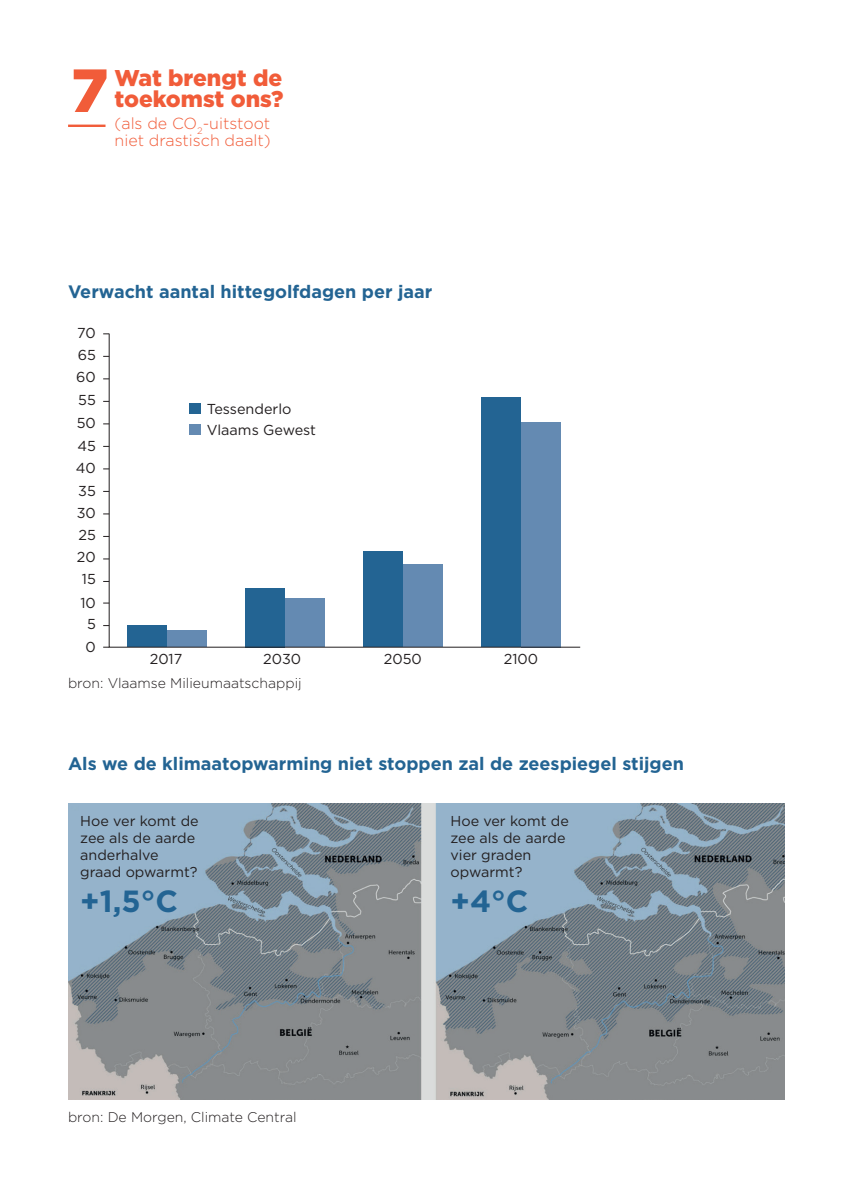
<style>
.page{position:relative;width:851px;height:1191px;background:#fff}
.page>*{position:absolute;margin:0;border:0;box-sizing:border-box;transform-origin:0 0}
.t1{font:900 60.8px "Gotham";color:#f15c39}
.t2{font:700 30.6px "Gotham";color:#236493}
.t3{font:900 22.8px/21.6px "Gotham";color:#f15c39}
.t4{font:700 18px "Gotham";color:#236493}
.t5{font:300 16px/17.6px "Gotham";color:#f15c39}
.t6{font:14.4px/22.4px "Gotham";color:#231f20}
.t7{font:300 14px "Gotham";color:#231f20}
</style>
<div class="page">
<hr style="left:68px;top:125px;width:37px;height:2px;background:#f15c39">
<svg style="left:109px;top:333px;width:471px;height:314px"></svg>
<img style="left:68px;top:803px;width:716px;height:296px">
<h1 class="t1" style="left:71px;top:49px;width:39px">7</h1>
<h3 class="t3" style="left:115px;top:66px;width:170px">Wat brengt de toekomst ons?</h3>
<p class="t5" style="left:115px;top:114px;width:158px">(als de CO<sub>2</sub>-uitstoot niet drastisch daalt)</p>
<p class="t4" style="left:68px;top:280px;width:366px">Verwacht aantal hittegolfdagen per jaar</p>
<p class="t6" style="left:76px;top:322px;width:21px;text-align:center">70<br>65<br>60<br>55<br>50<br>45<br>40<br>35<br>30<br>25<br>20<br>15<br>10</p>
<p class="t6" style="left:85px;top:612px;width:12px">5<br>0</p>
<p class="t6" style="left:207px;top:398px;width:111px;line-height:20.8px">Tessenderlo<br>Vlaams Gewest</p>
<p class="t6" style="left:150px;top:647px;width:34px">2017</p>
<p class="t6" style="left:263px;top:647px;width:39px">2030</p>
<p class="t6" style="left:384px;top:647px;width:40px">2050</p>
<p class="t6" style="left:503px;top:647px;width:36px">2100</p>
<p class="t7" style="left:68px;top:673px;width:235px">bron: Vlaamse Milieumaatschappij</p>
<p class="t4" style="left:68px;top:752px;width:617px">Als we de klimaatopwarming niet stoppen zal de zeespiegel stijgen</p>
<p class="t6" style="left:80px;top:812px;width:120px;line-height:17.2px">Hoe ver komt de zee als de aarde anderhalve graad opwarmt?</p>
<h2 class="t2" style="left:80px;top:881px;width:99px">+1,5°C</h2>
<h2 class="t2" style="left:450px;top:881px;width:79px">+4°C</h2>
<p class="t6" style="left:450px;top:812px;width:120px;line-height:17.2px">Hoe ver komt de zee als de aarde vier graden opwarmt?</p>
<p class="t7" style="left:68px;top:1108px;width:230px">bron: De Morgen, Climate Central</p>
</div>
